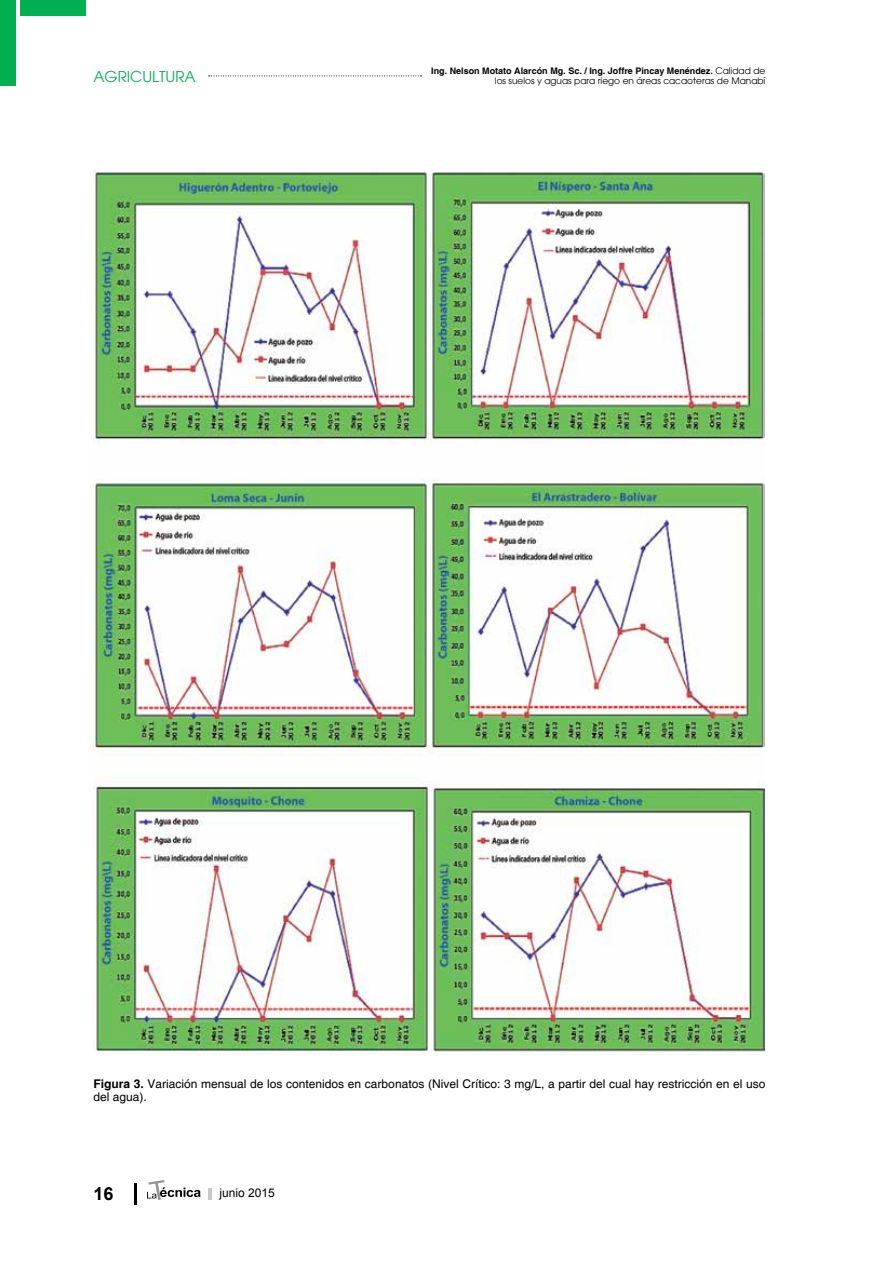
<style>
.page{position:relative;width:893px;height:1263px;background:#fff}
.page>*{position:absolute;margin:0;border:0;box-sizing:border-box;transform-origin:0 0}
.t1{font:700 18px "Arial";color:#000}
.t2{font:15px "Avant Garde";color:#00af50}
.t3{font:12px/13.5px "Helvetica";color:#000}
.t4{font:12px "Arial";color:#000}
.t5{font:700 9px "Helvetica";color:#000}
.t6{font:9px "Avant Garde";color:#000}
.s1{font-family:"Avant Garde";font-weight:400}
.s2{font-weight:700}
</style>
<div class="page">
<svg style="left:147px;top:1180px;width:54px;height:20px"></svg>
<hr style="left:134px;top:1183px;width:3px;height:22px;background:#000">
<hr style="left:208px;top:1188px;width:4px;height:12px;background:#c7c8ca">
<img style="left:94px;top:170px;width:670px;height:882px">
<svg style="left:209px;top:76px;width:213px;height:1px"></svg>
<div style="left:0;top:0;width:16px;height:85px;background:#00af50"></div>
<div style="left:20px;top:0;width:65px;height:16px;background:#00af50"></div>
<p class="t2" style="left:94px;top:67px;width:104px">AGRICULTURA</p>
<p class="t5" style="left:431px;top:65px;width:336px">Ing. Nelson Motato Alarcón Mg. Sc. / Ing. Joffre Pincay Menéndez. <span class="s1">Calidad de</span></p>
<p class="t6" style="left:495px;top:75px;width:272px">los suelos y aguas para riego en áreas cacaoteras de Manabí</p>
<p class="t3" style="left:94px;top:1077px;width:673px"><span class="s2">Figura 3.</span> Variación mensual de los contenidos en carbonatos (Nivel Crítico: 3 mg/L, a partir del cual hay restricción en el uso del agua).</p>
<h1 class="t1" style="left:94px;top:1181px;width:22px">16</h1>
<p class="t4" style="left:219px;top:1185px;width:57px">junio 2015</p>
</div>
